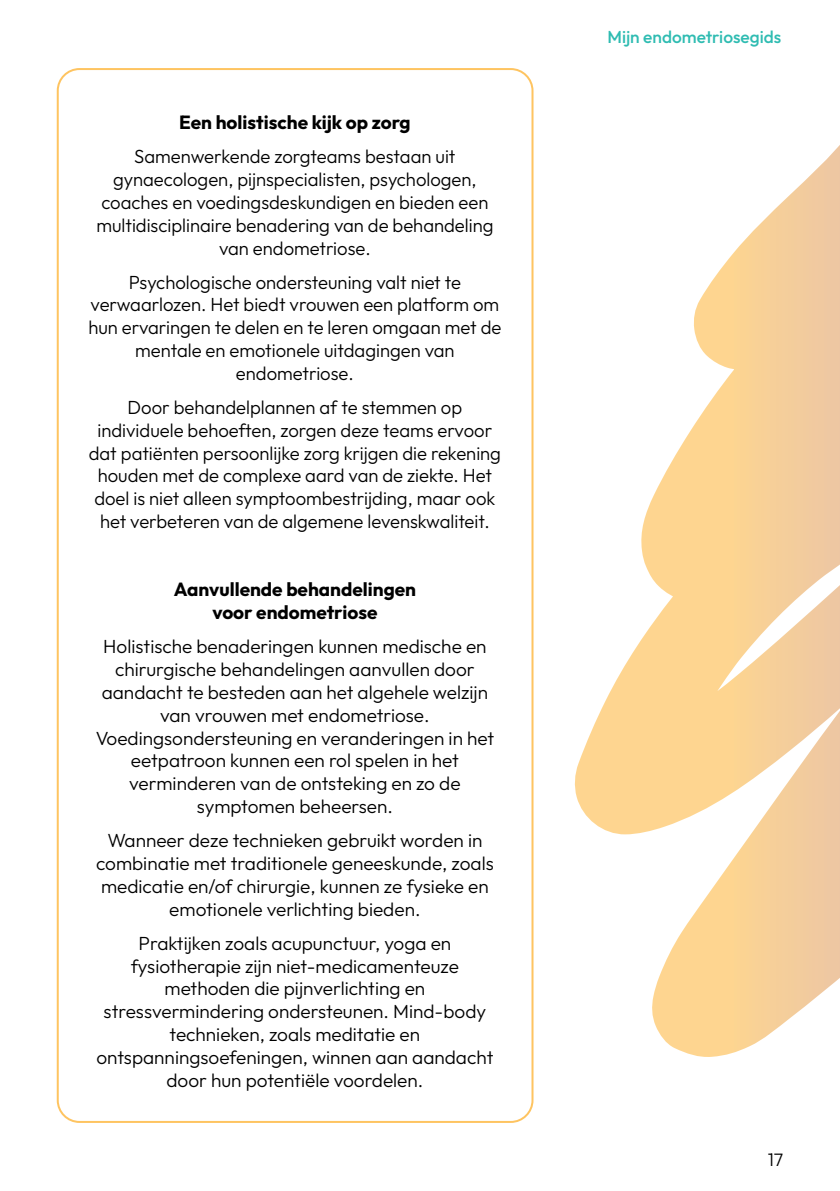
<style>
.page{position:relative;width:840px;height:1191px;background:#fff}
.page>*{position:absolute;margin:0;border:0;box-sizing:border-box;transform-origin:0 0}
.t1{font:300 19px/22.8px "Outfit";color:#000;text-align:center}
.t2{font:700 19px/22.8px "Outfit";color:#000;text-align:center}
.t3{font:300 18px "Outfit";color:#000}
.t4{font:500 17.2px "Outfit";color:#2fbcb2}
</style>
<div class="page">
<svg style="left:574px;top:146px;width:265px;height:911px"></svg>
<p class="t2" style="left:179px;top:112px;width:233px">Een holistische kijk op zorg</p>
<p class="t1" style="left:96px;top:146px;width:398px">Samenwerkende zorgteams bestaan uit gynaecologen, pijnspecialisten, psychologen, coaches en voedingsdeskundigen en bieden een multidisciplinaire benadering van de behandeling van endometriose.</p>
<p class="t1" style="left:88px;top:271px;width:414px">Psychologische ondersteuning valt niet te verwaarlozen. Het biedt vrouwen een platform om hun ervaringen te delen en te leren omgaan met de mentale en emotionele uitdagingen van endometriose.</p>
<p class="t1" style="left:89px;top:396px;width:413px">Door behandelplannen af te stemmen op individuele behoeften, zorgen deze teams ervoor dat patiënten persoonlijke zorg krijgen die rekening houden met de complexe aard van de ziekte. Het doel is niet alleen symptoombestrijding, maar ook het verbeteren van de algemene levenskwaliteit.</p>
<p class="t2" style="left:174px;top:579px;width:244px">Aanvullende behandelingen voor endometriose</p>
<p class="t1" style="left:96px;top:635px;width:400px">Holistische benaderingen kunnen medische en chirurgische behandelingen aanvullen door aandacht te besteden aan het algehele welzijn van vrouwen met endometriose.<br>Voedingsondersteuning en veranderingen in het eetpatroon kunnen een rol spelen in het verminderen van de ontsteking en zo de symptomen beheersen.</p>
<p class="t1" style="left:96px;top:829px;width:399px">Wanneer deze technieken gebruikt worden in combinatie met traditionele geneeskunde, zoals medicatie en/of chirurgie, kunnen ze fysieke en emotionele verlichting bieden.</p>
<p class="t1" style="left:96px;top:932px;width:398px">Praktijken zoals acupunctuur, yoga en fysiotherapie zijn niet-medicamenteuze methoden die pijnverlichting en stressvermindering ondersteunen. Mind-body technieken, zoals meditatie en ontspanningsoefeningen, winnen aan aandacht door hun potentiële voordelen.</p>
<p class="t4" style="left:607px;top:26px;width:175px">Mijn endometriosegids</p>
<p class="t3" style="left:767px;top:1149px;width:17px">17</p>
</div>
